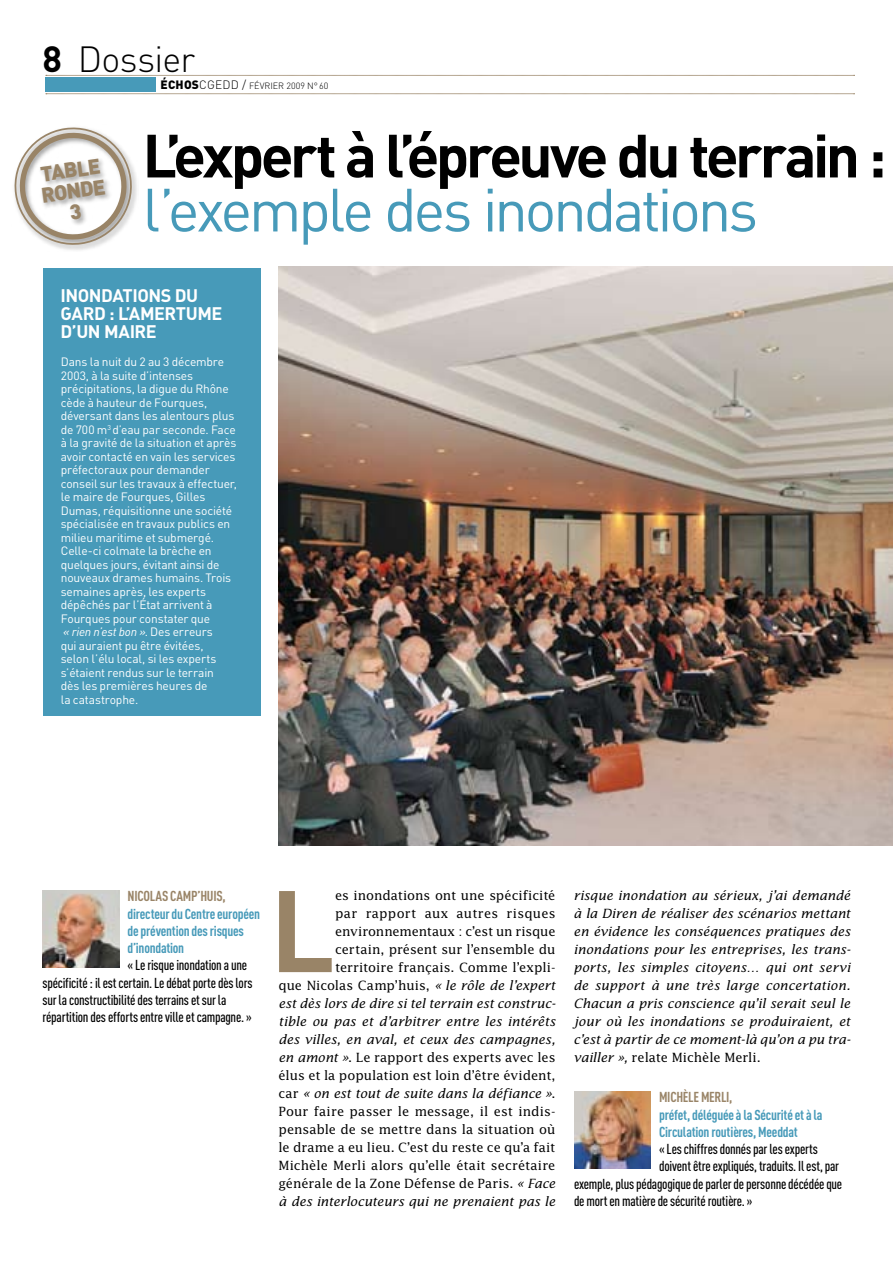
<style>
.page{position:relative;width:893px;height:1263px;background:#fff}
.page>*{position:absolute;margin:0;border:0;box-sizing:border-box;transform-origin:0 0}
.t1{font:700 113.85px "DIN";color:#998467}
.t2{font:700 60px "DIN";color:#000}
.t3{font:60px "DIN";letter-spacing:-.055em;color:#479ab9}
.t4{font:300 36px "DIN";color:#000}
.t5{font:900 21px/21px "DIN";color:#998467;text-align:center}
.t6{font:700 18px/18px "DIN";letter-spacing:-.025em;color:#fff}
.t7{font:500 14.25px/17.2px "DIN Cond";letter-spacing:-.015em;color:#000}
.t8{font:700 14.25px/17.2px "DIN Cond";letter-spacing:-.015em;color:#479ab9}
.t9{font:700 14.25px "DIN Cond";letter-spacing:-.02em;color:#998467}
.t10{font:12.75px/18px "Lucida";color:#000;text-align:right}
.t11{font:italic 12.75px/18px "Lucida";color:#000;text-align:justify}
.t12{font:12px/13.5px "DIN";letter-spacing:-.015em;color:#fff}
.t13{font:300 9px "DIN";color:#000}
.s1{font-weight:700}
.s2{font-weight:900;font-size:12px}
.s3{font-size:12px}
.s4{font-style:italic}
.s5{font-style:normal}
</style>
<div class="page">
<img style="left:278px;top:266px;width:615px;height:579px">
<svg style="left:46px;top:75px;width:809px;height:1px"></svg>
<svg style="left:46px;top:94px;width:809px;height:1px"></svg>
<div style="left:46px;top:77px;width:110px;height:15px;background:#479ab9"></div>
<div style="left:11px;top:124px;width:128px;height:128px;background:#000;opacity:.4"></div>
<svg style="left:12px;top:125px;width:123px;height:123px"></svg>
<div style="left:43px;top:268px;width:217px;height:448px;background:#479ab9"></div>
<img style="left:43px;top:891px;width:76px;height:76px">
<img style="left:574px;top:1091px;width:77px;height:77px">
<h3 class="t4" style="left:43px;top:37px;width:154px"><span class="s1">8</span> DOSSIER</h3>
<p class="t13" style="left:161px;top:81px;width:169px"><span class="s2">ÉCHOS</span><span class="s3">CGEDD /</span> FÉVRIER 2009 N°60</p>
<h3 class="t5" style="left:37px;top:163px;width:66px;rotate:-8deg">TABL E<br>RONDE<br>3</h3>
<h2 class="t2" style="left:143px;top:117px;width:745px">L’EXPERT À L’ÉPREUVE DU TERRAIN :</h2>
<h2 class="t3" style="left:143px;top:172px;width:617px">l’exemple des inondations</h2>
<h3 class="t6" style="left:61px;top:286px;width:163px">INONDATIONS DU<br>GARD : L’AMERTUME<br>D’UN MAIRE</h3>
<p class="t12" style="left:61px;top:355px;width:178px">Dans la nuit du 2 au 3 décembre<br>2003, à la suite d’intenses précipitations, la digue du Rhône cède à hauteur de Fourques, déversant dans les alentours plus de 700 m<sup>3</sup> d’eau par seconde. Face à la gravité de la situation et après avoir contacté en vain les services préfectoraux pour demander conseil sur les travaux à effectuer, le maire de Fourques, Gilles<br>Dumas, réquisitionne une société spécialisée en travaux publics en milieu maritime et submergé.<br>Celle-ci colmate la brèche en quelques jours, évitant ainsi de nouveaux drames humains. Trois semaines après, les experts dépêchés par l’État arrivent à<br>Fourques pour constater que<br><span class="s4">« rien n’est bon »</span>. Des erreurs<br>qui auraient pu être évitées,<br>selon l’élu local, si les experts s’étaient rendus sur le terrain<br>dès les premières heures de<br>la catastrophe.</p>
<p class="t9" style="left:128px;top:887px;width:100px">Nicolas Camp’huis,</p>
<p class="t8" style="left:128px;top:904px;width:134px">directeur du Centre européen de prévention des risques d’inondation</p>
<p class="t7" style="left:43px;top:956px;width:212px;text-indent:85px">« Lerisque inondation aune spécificité : ilestcertain.Ledébatportedèslors sur laconstructibilitédesterrainsetsur la répartitiondeseffortsentrevilleetcampagne. »</p>
<p class="t10" style="left:278px;top:886px;width:279px">es inondations ont une spécificité<br>par rapport aux autres risques environnementaux : c’est un risque<br>certain, présent sur l’ensemble du territoire français. Comme l’expli-<br>que Nicolas Camp’huis, <span class="s4">« le rôle de l’expert est dès lors de dire si tel terrain est construc&shy;tible ou pas et d’arbitrer entre les intérêts des villes, en aval, et ceux des campagnes, en amont »</span>. Le rapport des experts avec les élus et la population est loin d’être évident, car <span class="s4">« on est tout de suite dans la défiance »</span>.<br>Pour faire passer le message, il est indis&shy;pensable de se mettre dans la situation où le drame a eu lieu. C’est du reste ce qu’a fait Michèle Merli alors qu’elle était secrétaire générale de la Zone Défense de Paris. <span class="s4">« Face à des interlocuteurs qui ne prenaient pas le</span></p>
<p class="t11" style="left:573px;top:886px;width:279px">risque inondation au sérieux, j’ai demandé à la Diren de réaliser des scénarios mettant en évidence les conséquences pratiques des inondations pour les entreprises, les trans&shy;ports, les simples citoyens… qui ont servi de support à une très large concertation.<br>Chacun a pris conscience qu’il serait seul le jour où les inondations se produiraient, et c’est à partir de ce moment-là qu’on a pu tra&shy;vailler », <span class="s5">relate Michèle Merli.</span></p>
<h1 class="t1" style="left:270px;top:856px;width:54px">L</h1>
<p class="t9" style="left:659px;top:1088px;width:75px">Michèle Merli,</p>
<p class="t8" style="left:659px;top:1105px;width:165px">préfet, déléguée à la Sécurité et à la<br>Circulation routières, Meeddat</p>
<p class="t7" style="left:659px;top:1140px;width:160px">« Leschiffresdonnéspar lesexperts</p>
<p class="t7" style="left:659px;top:1157px;width:182px">doiventêtreexpliqués, traduits. Ilest,par</p>
<p class="t7" style="left:574px;top:1174px;width:270px">exemple,pluspédagogiquedeparlerdepersonnedécédéeque</p>
<p class="t7" style="left:574px;top:1192px;width:180px">demortenmatièredesécuritéroutière. »</p>
</div>
